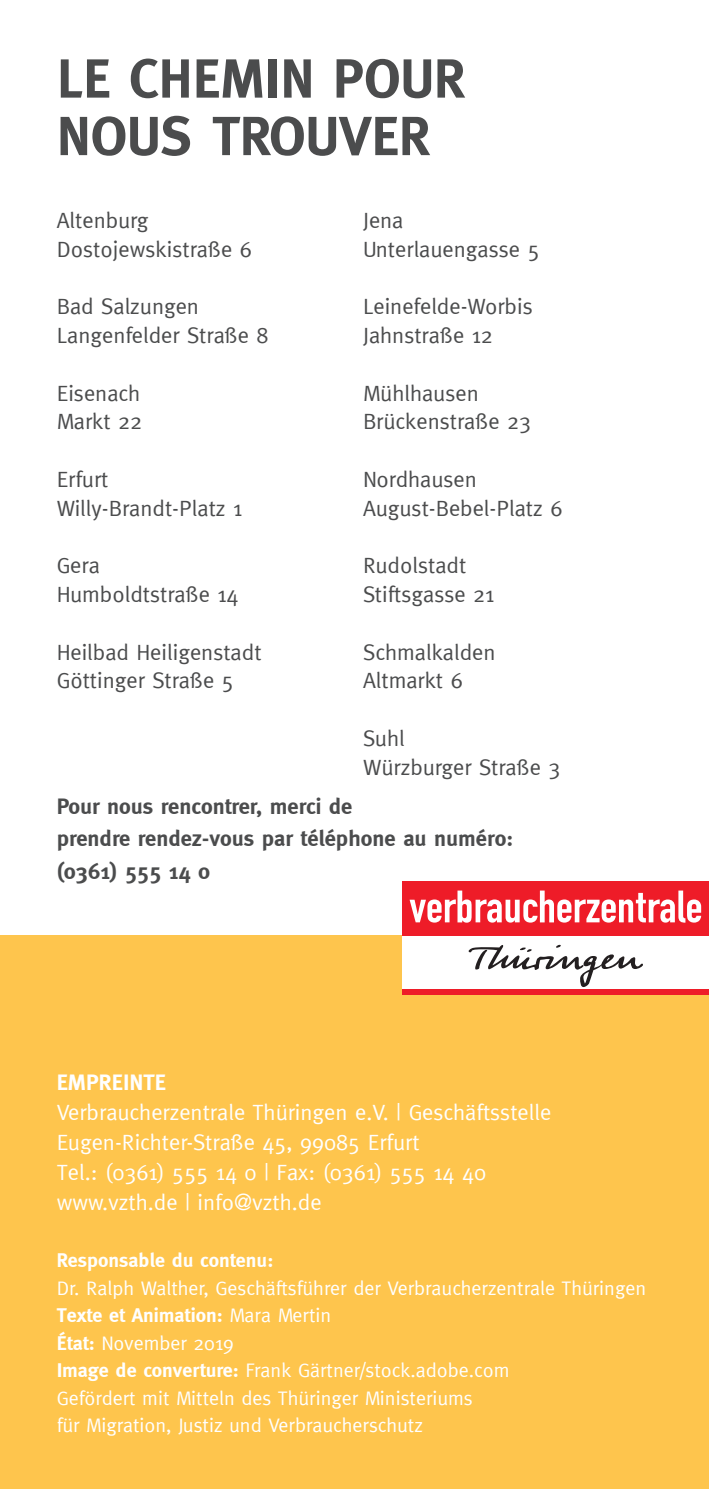
<style>
.page{position:relative;width:709px;height:1489px;background:#fff}
.page>*{position:absolute;margin:0;border:0;box-sizing:border-box;transform-origin:0 0}
.t1{font:700 55px/57.5px "Meta";color:#4b4c4d}
.t2{font:500 22.5px/28.8px "Meta Normal";color:#4b4c4d}
.t3{font:500 22.5px/30px "Meta Normal";color:#fff}
.t4{font:700 22.5px/32.5px "Meta";color:#4b4c4d}
.t5{font:700 22.5px "Meta";color:#fff}
.t6{font:500 20px/27.5px "Meta Normal";color:#fff}
.t7{font:700 20px "Meta";color:#fff}
.s1{font-family:"Meta Normal";font-weight:500}
.s2{font-family:"Meta";font-weight:700}
</style>
<div class="page">
<div style="left:0;top:935px;width:709px;height:553px;background:#fec54d"></div>
<div style="left:402px;top:935px;width:307px;height:54px;background:#fff"></div>
<svg style="left:468px;top:944px;width:175px;height:43px"></svg>
<div style="left:402px;top:881px;width:307px;height:54px;background:#ee1c28"></div>
<svg style="left:409px;top:890px;width:292px;height:32px"></svg>
<div style="left:402px;top:988px;width:307px;height:6px;background:#ee1c28"></div>
<h1 class="t1" style="left:57px;top:50px;width:410px">LE CHEMIN POUR<br>NOUS TROUVER</h1>
<p class="t2" style="left:57px;top:205px;width:197px">Altenburg<br>Dostojewskistraße 6</p>
<p class="t2" style="left:57px;top:292px;width:213px">Bad Salzungen<br>Langenfelder Straße 8</p>
<p class="t2" style="left:57px;top:378px;width:87px">Eisenach<br>Markt 22</p>
<p class="t2" style="left:57px;top:464px;width:187px">Erfurt<br>Willy-Brandt-Platz 1</p>
<p class="t2" style="left:57px;top:551px;width:183px">Gera<br>Humboldtstraße 14</p>
<p class="t2" style="left:57px;top:637px;width:206px">Heilbad Heiligenstadt<br>Göttinger Straße 5</p>
<p class="t2" style="left:363px;top:206px;width:178px">Jena<br>Unterlauengasse 5</p>
<p class="t2" style="left:363px;top:292px;width:171px">Leinefelde-Worbis<br>Jahnstraße 12</p>
<p class="t2" style="left:363px;top:378px;width:170px">Mühlhausen<br>Brückenstraße 23</p>
<p class="t2" style="left:363px;top:464px;width:201px">Nordhausen<br>August-Bebel-Platz 6</p>
<p class="t2" style="left:363px;top:551px;width:133px">Rudolstadt<br>Stiftsgasse 21</p>
<p class="t2" style="left:363px;top:637px;width:134px">Schmalkalden<br>Altmarkt 6</p>
<p class="t2" style="left:363px;top:723px;width:199px">Suhl<br>Würzburger Straße 3</p>
<p class="t4" style="left:57px;top:789px;width:458px">Pour nous rencontrer, merci de<br>prendre rendez-vous par téléphone au numéro: (0361) 555 14 0</p>
<p class="t5" style="left:57px;top:1068px;width:111px">EMPREINTE</p>
<p class="t3" style="left:57px;top:1096px;width:496px">Verbraucherzentrale Thüringen e.V. | Geschäftsstelle Eugen-Richter-Straße 45, 99085 Erfurt<br>Tel.: (0361) 555 14 0 | Fax: (0361) 555 14 40 www.vzth.de | info@vzth.de</p>
<p class="t7" style="left:57px;top:1248px;width:218px">Responsable du contenu:</p>
<p class="t6" style="left:57px;top:1273px;width:591px">Dr. Ralph Walther, Geschäftsführer der Verbraucherzentrale Thüringen</p>
<p class="t7" style="left:57px;top:1303px;width:276px">Texte et Animation: <span class="s1">Mara Mertin</span></p>
<p class="t6" style="left:57px;top:1328px;width:454px"><span class="s2">État:</span> November 2019<br><span class="s2">Image de converture:</span> Frank Gärtner/stock.adobe.com Gefördert mit Mitteln des Thüringer Ministeriums<br>für Migration, Justiz und Verbraucherschutz</p>
</div>
